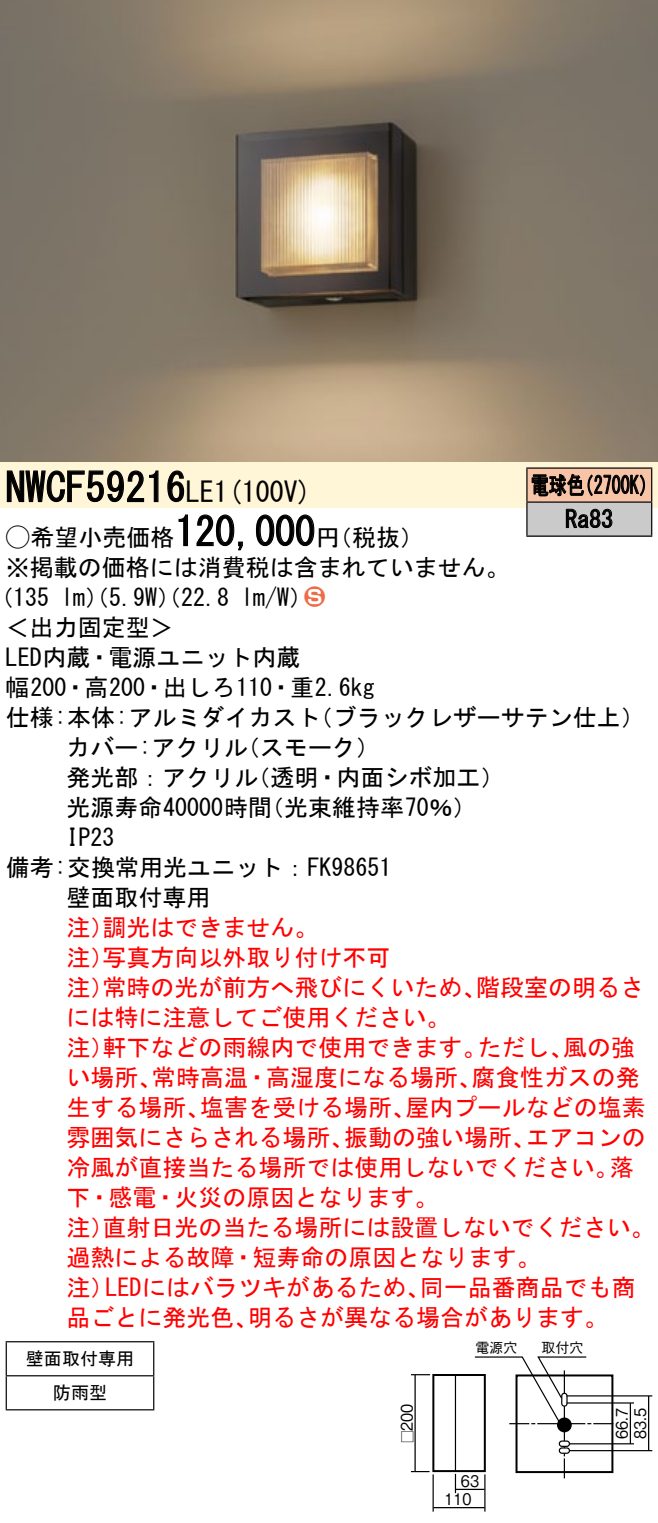
<style>
.page{position:relative;width:658px;height:1523px;background:#fff}
.page>*{position:absolute;margin:0;border:0;box-sizing:border-box;transform-origin:0 0}
.t1{font:40px "MS Gothic";color:#000}
.t2{font:28px "MS Gothic";color:#000}
.t3{font:24px/30px "MS Gothic";color:#f00}
.t4{font:24px/30px "MS Gothic";color:#000}
.t5{font:24px/34px "MS Gothic";color:#000;scale:.75 1}
.t6{font:24px "Ford Classification 1";color:#ed6d48}
.t7{font:18px/34px "MS Gothic";color:#000;text-align:center}
.t8{font:16px/18px "Gothic BBB Pro Medium 90 pv RKSJ H";color:#000;scale:.9 1}
.t9{font:14px "Gothic BBB Pro Medium 90 pv RKSJ H";color:#000}
.t10{font:14px "Gothic BBB Pro Medium 90 pv RKSJ H";color:#000;scale:.9 1}
.s1{font-family:"Ford Classification 1"}
.s2{color:#fff}
</style>
<div class="page">
<img style="left:0;top:0;width:658px;height:462px">
<div style="left:0;top:462px;width:658px;height:45px;background:#fff5d7"></div>
<svg style="left:6px;top:470px;width:153px;height:33px"></svg>
<svg style="left:167px;top:470px;width:18px;height:32px"></svg>
<svg style="left:178px;top:514px;width:10px;height:32px"></svg>
<svg style="left:196px;top:514px;width:47px;height:37px"></svg>
<svg style="left:256px;top:514px;width:59px;height:32px"></svg>
<hr style="left:6px;top:1341px;width:148px;height:1px;background:#000">
<hr style="left:6px;top:1342px;width:1px;height:33px;background:#000">
<hr style="left:153px;top:1342px;width:1px;height:33px;background:#000">
<hr style="left:6px;top:1375px;width:148px;height:1px;background:#000">
<hr style="left:6px;top:1376px;width:1px;height:33px;background:#000">
<hr style="left:153px;top:1376px;width:1px;height:33px;background:#000">
<hr style="left:6px;top:1409px;width:148px;height:1px;background:#000">
<div style="left:527px;top:468px;width:124px;height:34px;background:#f7c4a7"></div>
<div style="left:527px;top:502px;width:124px;height:34px;background:#cacaca"></div>
<hr style="left:526px;top:467px;width:126px;height:2px;background:#000">
<hr style="left:526px;top:468px;width:1px;height:33px;background:#000">
<hr style="left:651px;top:468px;width:1px;height:33px;background:#000">
<hr style="left:526px;top:501px;width:126px;height:2px;background:#000">
<hr style="left:526px;top:502px;width:1px;height:33px;background:#000">
<hr style="left:651px;top:502px;width:1px;height:33px;background:#000">
<hr style="left:526px;top:535px;width:126px;height:2px;background:#000">
<svg style="left:531px;top:474px;width:114px;height:23px"></svg>
<svg style="left:565px;top:508px;width:47px;height:20px"></svg>
<div style="left:515px;top:1374px;width:98px;height:98px;border:2px solid #000"></div>
<hr style="left:455px;top:1375px;width:1px;height:96px;background:#000">
<div style="left:558px;top:1440px;width:12px;height:6px;border:1px solid #000;border-radius:3px"></div>
<div style="left:558px;top:1447px;width:12px;height:6px;border:1px solid #000;border-radius:3px"></div>
<svg style="left:563px;top:1453px;width:2px;height:25px"></svg>
<hr style="left:569px;top:1449px;width:83px;height:2px;background:#000">
<hr style="left:569px;top:1443px;width:65px;height:1px;background:#000">
<hr style="left:566px;top:1402px;width:68px;height:1px;background:#000">
<hr style="left:566px;top:1395px;width:86px;height:1px;background:#000">
<svg style="left:411px;top:1374px;width:19px;height:1px"></svg>
<svg style="left:411px;top:1471px;width:18px;height:1px"></svg>
<hr style="left:484px;top:1474px;width:1px;height:37px;background:#000">
<hr style="left:432px;top:1474px;width:2px;height:37px;background:#000">
<hr style="left:414px;top:1374px;width:2px;height:97px;background:#000">
<hr style="left:629px;top:1403px;width:2px;height:40px;background:#000">
<hr style="left:648px;top:1395px;width:1px;height:55px;background:#000">
<svg style="left:455px;top:1473px;width:29px;height:20px"></svg>
<hr style="left:433px;top:1506px;width:52px;height:2px;background:#000">
<svg style="left:474px;top:1356px;width:140px;height:84px"></svg>
<div style="left:432px;top:1373px;width:54px;height:98px;border:2px solid #000"></div>
<h1 class="t1" style="left:6px;top:467px;width:182px">NWCF59216</h1>
<p class="t5" style="left:565px;top:468px;width:65px;text-indent:-34px">電球色<br>Ra83</p>
<p class="t5" style="left:575px;top:468px;width:109px">（2700 (K</p>
<p class="t2" style="left:186px;top:478px;width:127px">LE (1 100 (V</p>
<h1 class="t1" style="left:175px;top:511px;width:141px">120,000</h1>
<p class="t4" style="left:6px;top:522px;width:506px"><span class="s1">A</span>希望小売価格<br>※掲載の価格には消費税は含まれていません。</p>
<p class="t6" style="left:304px;top:585px;width:22px">2<span class="s2">3</span></p>
<p class="t4" style="left:316px;top:522px;width:109px">（円税抜(</p>
<p class="t4" style="left:241px;top:582px;width:73px">l m (W/</p>
<p class="t4" style="left:-11px;top:582px;width:62px">（135</p>
<p class="t4" style="left:6px;top:612px;width:169px">＜出力固定型&lt;</p>
<p class="t4" style="left:6px;top:642px;width:296px">LED内蔵・電源ユニット内蔵</p>
<p class="t4" style="left:6px;top:672px;width:370px">幅200・高200・出しろ110・重2.6kg</p>
<p class="t4" style="left:309px;top:702px;width:338px">（ブラックレザーサテン仕上(</p>
<p class="t4" style="left:61px;top:582px;width:170px">lm）（5.9 ）（W 22.8</p>
<p class="t4" style="left:236px;top:702px;width:146px;text-indent:-230px">仕様:本体:アルミダイカスト<br>（スモーク(</p>
<p class="t4" style="left:246px;top:732px;width:259px;text-indent:-180px">カバー:アクリル<br>（透明・内面シボ加工(</p>
<p class="t4" style="left:66px;top:762px;width:193px">発光部：アクリル</p>
<p class="t4" style="left:66px;top:792px;width:207px">光源寿命40000時間</p>
<p class="t4" style="left:66px;top:822px;width:49px">IP23</p>
<p class="t4" style="left:6px;top:852px;width:387px">備考:交換常用光ユニット：FK98651</p>
<p class="t4" style="left:66px;top:882px;width:145px">壁面取付専用</p>
<p class="t3" style="left:102px;top:912px;width:217px">調光はできません。</p>
<p class="t4" style="left:260px;top:792px;width:218px">（光束維持率70％(</p>
<p class="t3" style="left:102px;top:912px;width:289px;text-indent:-36px">注）<br>写真方向以外取り付け不可</p>
<p class="t3" style="left:66px;top:942px;width:49px">注）</p>
<p class="t3" style="left:102px;top:972px;width:385px">常時の光が前方へ飛びにくいため、</p>
<p class="t3" style="left:476px;top:972px;width:170px">階段室の明るさ</p>
<p class="t3" style="left:66px;top:972px;width:385px">注）<br>には特に注意してご使用ください。</p>
<p class="t3" style="left:102px;top:1032px;width:385px">軒下などの雨線内で使用できます。</p>
<p class="t3" style="left:66px;top:1032px;width:49px">注）</p>
<p class="t3" style="left:477px;top:1032px;width:97px">ただし、</p>
<p class="t3" style="left:563px;top:1032px;width:73px">風の強</p>
<p class="t3" style="left:471px;top:1062px;width:169px">腐食性ガスの発</p>
<p class="t3" style="left:152px;top:1062px;width:331px">常時高温・高湿度になる場所、</p>
<p class="t3" style="left:66px;top:1062px;width:97px">い場所、</p>
<p class="t3" style="left:405px;top:1092px;width:241px">屋内プールなどの塩素</p>
<p class="t3" style="left:200px;top:1092px;width:217px">塩害を受ける場所、</p>
<p class="t3" style="left:66px;top:1092px;width:145px">生する場所、</p>
<p class="t3" style="left:66px;top:1122px;width:289px">雰囲気にさらされる場所、</p>
<p class="t3" style="left:344px;top:1122px;width:194px">振動の強い場所、</p>
<p class="t3" style="left:525px;top:1122px;width:121px">エアコンの</p>
<p class="t3" style="left:66px;top:1152px;width:553px">冷風が直接当たる場所では使用しないでください。下・感電・火災の原因となります。</p>
<p class="t3" style="left:102px;top:1212px;width:553px">直射日光の当たる場所には設置しないでください。</p>
<p class="t3" style="left:609px;top:1152px;width:25px">落</p>
<p class="t3" style="left:66px;top:1212px;width:49px">注）</p>
<p class="t3" style="left:66px;top:1242px;width:475px">過熱による故障・短寿命の原因となります。</p>
<p class="t3" style="left:420px;top:1272px;width:217px">同一品番商品でも商</p>
<p class="t3" style="left:105px;top:1272px;width:326px">LEDにはバラツキがあるため、</p>
<p class="t3" style="left:66px;top:1272px;width:49px">注）</p>
<p class="t3" style="left:66px;top:1302px;width:193px">品ごとに発光色、</p>
<p class="t7" style="left:26px;top:1341px;width:109px">壁面取付専用防雨型</p>
<p class="t3" style="left:248px;top:1302px;width:362px">明るさが異なる場合があります。</p>
<p class="t9" style="left:541px;top:1336px;width:43px">取付穴</p>
<p class="t9" style="left:475px;top:1336px;width:43px">電源穴</p>
<p class="t8" style="left:396px;top:1430px;width:32px;rotate:-90deg">200</p>
<p class="t10" style="left:396px;top:1443px;width:15px;rotate:-90deg">□</p>
<p class="t8" style="left:444px;top:1470px;width:40px;text-indent:16px">63<br>110</p>
<p class="t8" style="left:610px;top:1439px;width:36px;rotate:-90deg">66.7<br>83.5</p>
</div>
